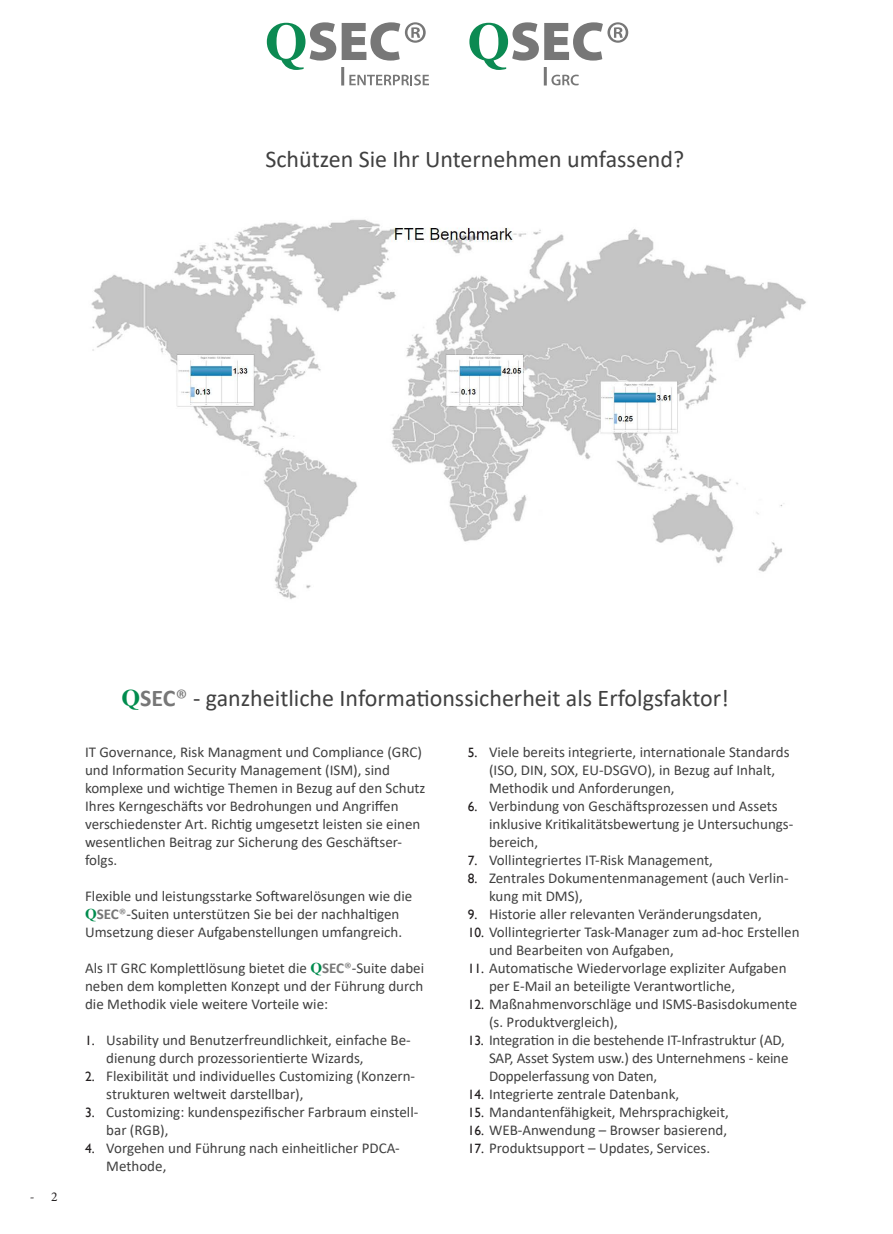
<style>
.page{position:relative;width:893px;height:1234px;background:#fff}
.page>*{position:absolute;margin:0;border:0;box-sizing:border-box;transform-origin:0 0}
.Überschrift_1{font:24px "Calibri";color:#404040}
.t1{font:15px/18px "Calibri";color:#404040}
.t2{font:13.5px "Minion Pro";color:#231f20}
.s1{font-family:"Times New Roman";font-weight:700;color:#008c4e}
.s2{font-weight:700;color:#777}
.s3{color:#777}
.s4{font-family:"Gill Sans";font-size:13.5px;color:#231f20}
</style>
<div class="page">
<svg style="left:267px;top:22px;width:69px;height:48px"></svg>
<hr style="left:341px;top:67px;width:3px;height:18px;background:#777">
<svg style="left:349px;top:75px;width:80px;height:10px"></svg>
<svg style="left:342px;top:22px;width:84px;height:39px"></svg>
<svg style="left:469px;top:22px;width:159px;height:63px"></svg>
<img style="left:91px;top:219px;width:715px;height:380px">
<p class="Überschrift_1" style="left:265px;top:143px;width:420px">Schützen Sie Ihr Unternehmen umfassend?</p>
<p class="t2" style="left:30px;top:1187px;width:29px">- 2</p>
<p class="Überschrift_1" style="left:121px;top:681px;width:609px"><span class="s1">Q</span><span class="s2">SEC</span><span class="s3">®</span> - ganzheitliche Informationssicherheit als Erfolgsfaktor!</p>
<p class="t1" style="left:85px;top:742px;width:342px">IT Governance, Risk Managment und Compliance (GRC) und Information Security Management (ISM), sind komplexe und wichtige Themen in Bezug auf den Schutz Ihres Kerngeschäfts vor Bedrohungen und Angriffen verschiedenster Art. Richtig umgesetzt leisten sie einen wesentlichen Beitrag zur Sicherung des Geschäftser&shy;folgs.</p>
<p class="t1" style="left:85px;top:886px;width:329px">Flexible und leistungsstarke Softwarelösungen wie die<br><span class="s1">Q</span><span class="s2">SEC</span><span class="s3">®</span>-Suiten unterstützen Sie bei der nachhaltigen<br>Umsetzung dieser Aufgabenstellungen umfangreich.</p>
<p class="t1" style="left:85px;top:958px;width:341px;text-align:justify">Als IT GRC Komplettlösung bietet die <span class="s1">Q</span><span class="s2">SEC</span><span class="s3">®</span>-Suite dabei neben dem kompletten Konzept und der Führung durch die Methodik viele weitere Vorteile wie:</p>
<p class="t1" style="left:106px;top:1030px;width:306px;text-indent:-21px"><span class="s4">1.</span> Usability und Benutzerfreundlichkeit, einfache Be&shy;dienung durch prozessorientierte Wizards,</p>
<p class="t1" style="left:106px;top:1066px;width:310px;text-indent:-21px"><span class="s4">2.</span> Flexibilität und individuelles Customizing (Konzern&shy;strukturen weltweit darstellbar),</p>
<p class="t1" style="left:106px;top:1102px;width:314px;text-indent:-21px"><span class="s4">3.</span> Customizing: kundenspezifischer Farbraum einstell&shy;bar (RGB),</p>
<p class="t1" style="left:106px;top:1138px;width:295px;text-indent:-21px"><span class="s4">4.</span> Vorgehen und Führung nach einheitlicher PDCA-<br>Methode,</p>
<p class="t1" style="left:489px;top:742px;width:302px;text-indent:-21px"><span class="s4">5.</span> Viele bereits integrierte, internationale Standards (ISO, DIN, SOX, EU-DSGVO), in Bezug auf Inhalt,<br>Methodik und Anforderungen,</p>
<p class="t1" style="left:489px;top:796px;width:306px;text-indent:-21px"><span class="s4">6.</span> Verbindung von Geschäftsprozessen und Assets inklusive Kritikalitätsbewertung je Untersuchungs&shy;bereich,</p>
<p class="t1" style="left:468px;top:850px;width:247px"><span class="s4">7.</span> Vollintegriertes IT-Risk Management,</p>
<p class="t1" style="left:489px;top:868px;width:301px;text-indent:-21px"><span class="s4">8.</span> Zentrales Dokumentenmanagement (auch Verlin&shy;kung mit DMS),</p>
<p class="t1" style="left:468px;top:904px;width:295px"><span class="s4">9.</span> Historie aller relevanten Veränderungsdaten,</p>
<p class="t1" style="left:489px;top:922px;width:312px;text-indent:-21px"><span class="s4">10.</span> Vollintegrierter Task-Manager zum ad-hoc Erstellen und Bearbeiten von Aufgaben,</p>
<p class="t1" style="left:489px;top:958px;width:299px;text-indent:-21px"><span class="s4">11.</span> Automatische Wiedervorlage expliziter Aufgaben per E-Mail an beteiligte Verantwortliche,</p>
<p class="t1" style="left:489px;top:994px;width:310px;text-indent:-21px"><span class="s4">12.</span> Maßnahmenvorschläge und ISMS-Basisdokumente (s. Produktvergleich),</p>
<p class="t1" style="left:489px;top:1030px;width:301px;text-indent:-21px"><span class="s4">13.</span> Integration in die bestehende IT-Infrastruktur (AD,<br>SAP, Asset System usw.) des Unternehmens - keine<br>Doppelerfassung von Daten,</p>
<p class="t1" style="left:468px;top:1084px;width:213px"><span class="s4">14.</span> Integrierte zentrale Datenbank,</p>
<p class="t1" style="left:468px;top:1102px;width:263px"><span class="s4">15.</span> Mandantenfähigkeit, Mehrsprachigkeit,</p>
<p class="t1" style="left:468px;top:1120px;width:261px"><span class="s4">16.</span> WEB-Anwendung – Browser basierend,</p>
<p class="t1" style="left:468px;top:1138px;width:244px"><span class="s4">17.</span> Produktsupport – Updates, Services.</p>
</div>
